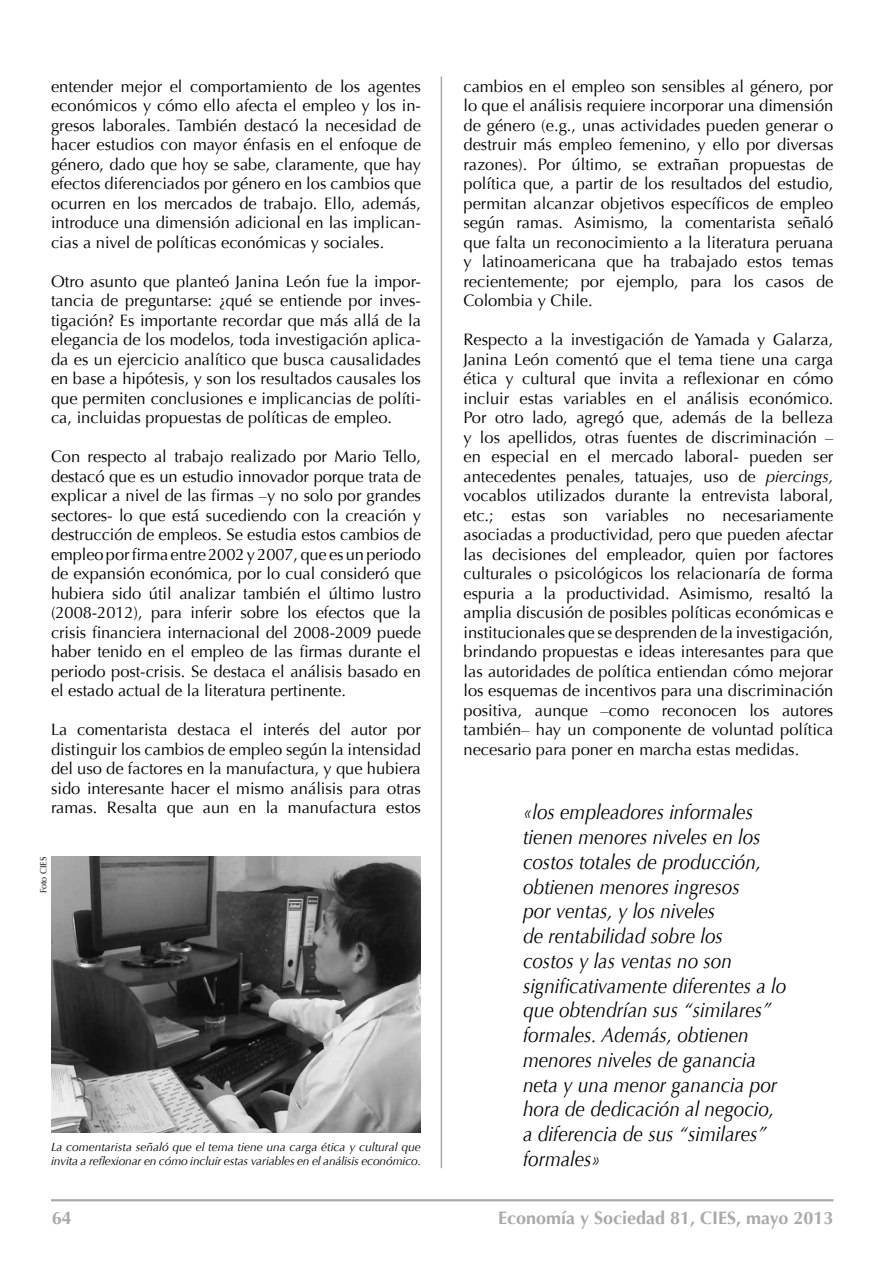
<style>
.page{position:relative;width:893px;height:1263px;background:#fff}
.page>*{position:absolute;margin:0;border:0;box-sizing:border-box;transform-origin:0 0}
.t1{font:italic 21px/24.8px "Optima";color:#000;scale:.9 1}
.t2{font:700 18px "Optima";color:#a7a9ac}
.t3{font:16.5px/19.5px "Optima";color:#000;text-align:justify}
.t4{font:italic 12px/14.2px "Optima";letter-spacing:-.01em;color:#000}
.t5{font:9px "Optima";color:#000}
.s1{font-style:italic}
</style>
<div class="page">
<hr style="left:51px;top:1199px;width:782px;height:2px;background:#a7a9ac">
<hr style="left:441px;top:77px;width:1px;height:1091px;background:#a7a9ac">
<img style="left:51px;top:857px;width:370px;height:275px">
<p class="t3" style="left:51px;top:77px;width:371px">entender mejor el comportamiento de los agentes económicos y cómo ello afecta el empleo y los in&shy;gresos laborales. También destacó la necesidad de hacer estudios con mayor énfasis en el enfoque de género, dado que hoy se sabe, claramente, que hay efectos diferenciados por género en los cambios que ocurren en los mercados de trabajo. Ello, además, introduce una dimensión adicional en las implican&shy;cias a nivel de políticas económicas y sociales.</p>
<p class="t3" style="left:51px;top:272px;width:371px">Otro asunto que planteó Janina León fue la impor&shy;tancia de preguntarse: ¿qué se entiende por inves&shy;tigación? Es importante recordar que más allá de la elegancia de los modelos, toda investigación aplica&shy;da es un ejercicio analítico que busca causalidades en base a hipótesis, y son los resultados causales los que permiten conclusiones e implicancias de políti&shy;ca, incluidas propuestas de políticas de empleo.</p>
<p class="t3" style="left:51px;top:447px;width:371px">Con respecto al trabajo realizado por Mario Tello, destacó que es un estudio innovador porque trata de explicar a nivel de las firmas –y no solo por grandes sectores- lo que está sucediendo con la creación y destrucción de empleos. Se estudia estos cambios de empleo por firma entre 2002 y 2007, que es un periodo de expansión económica, por lo cual consideró que hubiera sido útil analizar también el último lustro (2008-2012), para inferir sobre los efectos que la crisis financiera internacional del 2008-2009 puede haber tenido en el empleo de las firmas durante el periodo post-crisis. Se destaca el análisis basado en el estado actual de la literatura pertinente.</p>
<p class="t3" style="left:51px;top:720px;width:371px">La comentarista destaca el interés del autor por distinguir los cambios de empleo según la intensidad del uso de factores en la manufactura, y que hubiera sido interesante hacer el mismo análisis para otras ramas. Resalta que aun en la manufactura estos</p>
<p class="t5" style="left:38px;top:893px;width:38px;rotate:-90deg">Foto CIES</p>
<p class="t4" style="left:51px;top:1140px;width:372px">La comentarista señaló que el tema tiene una carga ética y cultural que invita a reflexionar en cómo incluir estas variables en el análisis económico.</p>
<p class="t3" style="left:463px;top:77px;width:371px">cambios en el empleo son sensibles al género, por lo que el análisis requiere incorporar una dimensión de género (e.g., unas actividades pueden generar o destruir más empleo femenino, y ello por diversas razones). Por último, se extrañan propuestas de política que, a partir de los resultados del estudio, permitan alcanzar objetivos específicos de empleo según ramas. Asimismo, la comentarista señaló que falta un reconocimiento a la literatura peruana y latinoamericana que ha trabajado estos temas recientemente; por ejemplo, para los casos de Colombia y Chile.</p>
<p class="t3" style="left:463px;top:330px;width:371px">Respecto a la investigación de Yamada y Galarza, Janina León comentó que el tema tiene una carga ética y cultural que invita a reflexionar en cómo incluir estas variables en el análisis económico.<br>Por otro lado, agregó que, además de la belleza y los apellidos, otras fuentes de discriminación – en especial en el mercado laboral- pueden ser antecedentes penales, tatuajes, uso de <span class="s1">piercings, </span>vocablos utilizados durante la entrevista laboral, etc.; estas son variables no necesariamente asociadas a productividad, pero que pueden afectar las decisiones del empleador, quien por factores culturales o psicológicos los relacionaría de forma espuria a la productividad. Asimismo, resaltó la amplia discusión de posibles políticas económicas e institucionales que se desprenden de la investigación, brindando propuestas e ideas interesantes para que las autoridades de política entiendan cómo mejorar los esquemas de incentivos para una discriminación positiva, aunque –como reconocen los autores también– hay un componente de voluntad política necesario para poner en marcha estas medidas.</p>
<p class="t1" style="left:523px;top:800px;width:294px">«los empleadores informales tienen menores niveles en los costos totales de producción, obtienen menores ingresos<br>por ventas, y los niveles<br>de rentabilidad sobre los<br>costos y las ventas no son significativamente diferentes a lo que obtendrían sus “similares” formales. Además, obtienen menores niveles de ganancia neta y una menor ganancia por hora de dedicación al negocio, a diferencia de sus “similares” formales»</p>
<p class="t2" style="left:52px;top:1208px;width:22px">64</p>
<p class="t2" style="left:498px;top:1208px;width:337px">Economía y Sociedad 81, CIES, mayo 2013</p>
</div>
